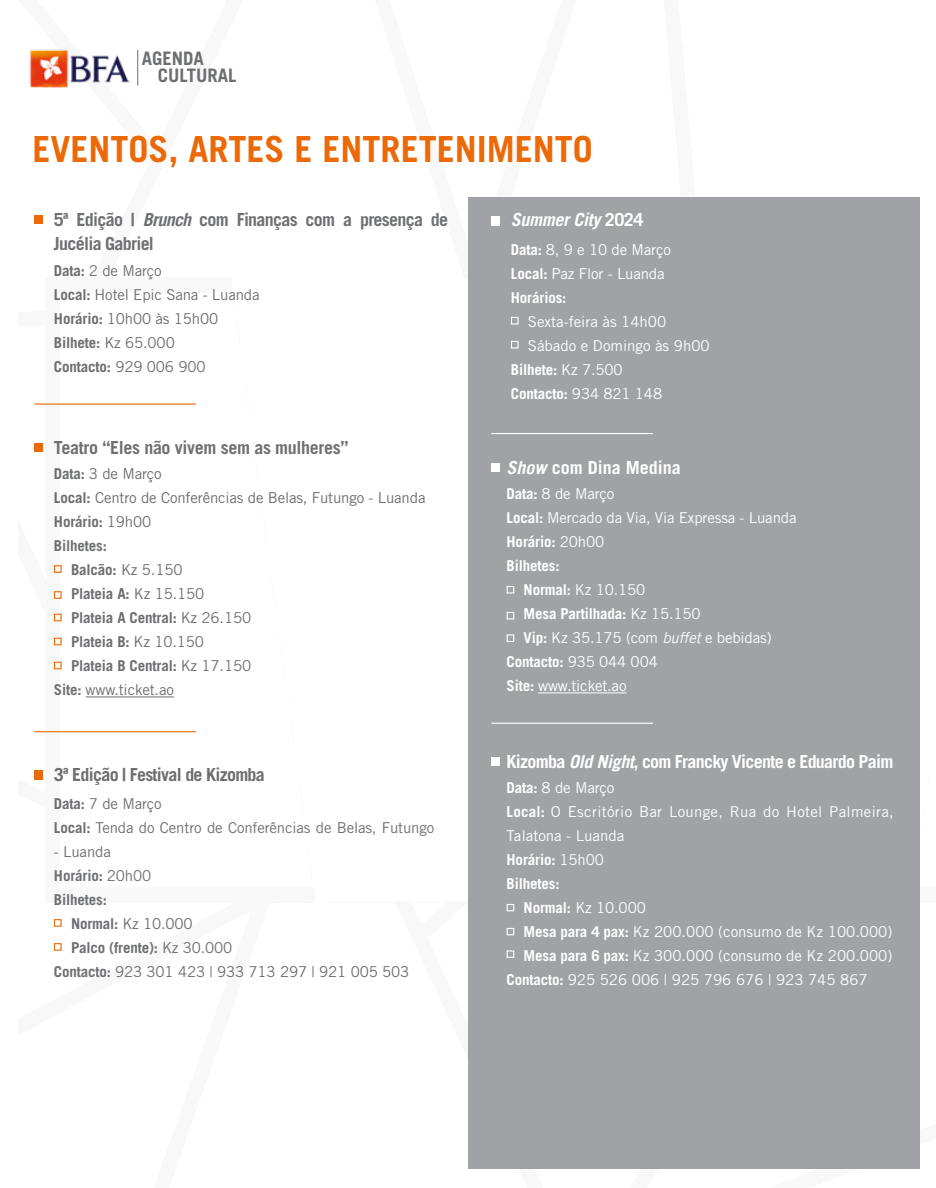
<style>
.page{position:relative;width:936px;height:1188px;background:#fff}
.page>*{position:absolute;margin:0;border:0;box-sizing:border-box;transform-origin:0 0}
.t1{font:700 36px "Trade Gothic LT Std";color:#ec6907}
.t2{font:700 18.6px/16.4px "Trade Gothic LT Std";color:#6d6e71}
.t3{font:700 18px/24px "Trade Gothic LT Std";letter-spacing:-.04em;color:#6f7073}
.t4{font:700 18px "Trade Gothic LT Std";letter-spacing:-.04em;color:#fff}
.t5{font:700 18px "Trade Gothic LT Std";letter-spacing:-.02em;color:#6f7073}
.t6{font:700 18px "Trade Gothic LT Std";letter-spacing:-.04em;color:#6d6e71}
.t7{font:700 18px "Trade Gothic LT Std";color:#fff}
.t8{font:italic 700 18px "Trade Gothic LT";letter-spacing:-.02em;color:#fff}
.t9{font:15px/24px "Trade Gothic LT Std";color:#fff}
.t10{font:15px/24px "Trade Gothic LT Std";letter-spacing:-.01em;color:#6d6e71}
.t11{font:700 15px "Trade Gothic LT Std";letter-spacing:-.01em;color:#6d6e71}
.t12{font:700 15px "Trade Gothic LT Std";letter-spacing:-.01em;color:#fff}
.t13{font:15px/24px "Trade Gothic LT Std";letter-spacing:-.01em;color:#6e6f72}
.t14{font:15px "Trade Gothic LT Std";letter-spacing:.02em;color:#fff}
.t15{font:700 15px/24px "Trade Gothic LT Std";letter-spacing:-.01em;color:#6e6f72}
.t16{font:15px "Trade Gothic LT Std";letter-spacing:-.01em;color:#6f7073}
.s1{font-family:"Trade Gothic LT";font-style:italic;color:#6d6e71}
.s2{font-weight:700}
.s3{font-weight:400}
.s4{font-weight:700;color:#6e6f72}
.s5{font-family:"Trade Gothic LT Std";font-style:normal}
.s6{font-family:"Trade Gothic LT";font-style:italic}
</style>
<div class="page">
<img style="left:30px;top:36px;width:100px;height:59px">
<hr style="left:137px;top:50px;width:1px;height:36px;background:#6d6e71">
<div style="left:468px;top:197px;width:451px;height:971px;background:#a0a2a5"></div>
<hr style="left:491px;top:723px;width:162px;height:1px;background:#fff">
<hr style="left:491px;top:433px;width:162px;height:1px;background:#fff">
<hr style="left:34px;top:404px;width:162px;height:1px;background:#ec6907">
<hr style="left:34px;top:731px;width:162px;height:1px;background:#ec6907">
<div style="left:34px;top:216px;width:9px;height:8px;background:#ec6907"></div>
<hr style="left:86px;top:697px;width:88px;height:1px;background:#6f7073">
<div style="left:34px;top:443px;width:9px;height:9px;background:#ec6907"></div>
<div style="left:54px;top:565px;width:8px;height:8px;border:1px solid #ec6907"></div>
<div style="left:506px;top:586px;width:8px;height:8px;border:1px solid #fff"></div>
<div style="left:54px;top:591px;width:8px;height:8px;border:1px solid #ec6907"></div>
<div style="left:506px;top:612px;width:8px;height:8px;border:1px solid #fff"></div>
<div style="left:54px;top:614px;width:8px;height:7px;border:1px solid #ec6907"></div>
<div style="left:506px;top:634px;width:8px;height:8px;border:1px solid #fff"></div>
<div style="left:54px;top:638px;width:8px;height:7px;border:1px solid #ec6907"></div>
<div style="left:54px;top:919px;width:8px;height:8px;border:1px solid #ec6907"></div>
<div style="left:54px;top:662px;width:8px;height:7px;border:1px solid #ec6907"></div>
<div style="left:54px;top:943px;width:8px;height:8px;border:1px solid #ec6907"></div>
<div style="left:34px;top:770px;width:9px;height:10px;background:#ec6907"></div>
<div style="left:511px;top:317px;width:7px;height:8px;border:1px solid #fff"></div>
<div style="left:511px;top:341px;width:7px;height:8px;border:1px solid #fff"></div>
<div style="left:491px;top:216px;width:9px;height:9px;background:#fff"></div>
<div style="left:491px;top:463px;width:9px;height:9px;background:#fff"></div>
<div style="left:491px;top:757px;width:9px;height:9px;background:#fff"></div>
<hr style="left:538px;top:693px;width:88px;height:1px;background:#fff">
<div style="left:506px;top:904px;width:8px;height:7px;border:1px solid #fff"></div>
<div style="left:506px;top:928px;width:8px;height:7px;border:1px solid #fff"></div>
<div style="left:506px;top:950px;width:8px;height:8px;border:1px solid #fff"></div>
<p class="t2" style="left:158px;top:50px;width:80px;text-indent:-16px">AGENDA<br>CULTURAL</p>
<h1 class="t1" style="left:32px;top:127px;width:562px">EVENTOS, ARTES E ENTRETENIMENTO</h1>
<p class="t3" style="left:54px;top:208px;width:396px">5ª Edição | <span class="s1">Brunch</span> com Finanças com a presença de<br>Jucélia Gabriel</p>
<p class="t10" style="left:54px;top:259px;width:207px"><span class="s2">Data:</span> 2 de Março<br><span class="s2">Local:</span> Hotel Epic Sana - Luanda<br><span class="s2">Horário:</span> 10h00 às 15h00<br><span class="s2">Bilhete:</span> Kz 65.000<br><span class="s2">Contacto:</span> 929 006 900</p>
<p class="t5" style="left:54px;top:436px;width:296px">Teatro “Eles não vivem sem as mulheres”</p>
<p class="t10" style="left:54px;top:462px;width:109px"><span class="s2">Data:</span> 3 de Março</p>
<p class="t10" style="left:54px;top:486px;width:373px"><span class="s2">Local:</span> Centro de Conferências de Belas, Futungo - Luanda</p>
<p class="t11" style="left:54px;top:513px;width:99px">Horário: <span class="s3">19h00</span></p>
<p class="t11" style="left:54px;top:537px;width:54px">Bilhetes:</p>
<p class="t11" style="left:71px;top:561px;width:113px">Balcão: <span class="s3">Kz 5.150</span></p>
<p class="t11" style="left:71px;top:585px;width:135px">Plateia A: <span class="s3">Kz 15.150</span></p>
<p class="t11" style="left:71px;top:609px;width:182px">Plateia A Central: <span class="s3">Kz 26.150</span></p>
<p class="t11" style="left:71px;top:633px;width:134px">Plateia B: <span class="s3">Kz 10.150</span></p>
<p class="t11" style="left:71px;top:657px;width:182px">Plateia B Central: <span class="s3">Kz 17.150</span></p>
<p class="t16" style="left:54px;top:681px;width:121px"><span class="s2">Site:</span> www.ticket.ao</p>
<p class="t6" style="left:54px;top:764px;width:212px">3ª Edição | Festival de Kizomba</p>
<p class="t13" style="left:54px;top:792px;width:382px"><span class="s2">Data:</span> 7 de Março<br><span class="s2">Local:</span> Tenda do Centro de Conferências de Belas, Futungo</p>
<p class="t15" style="left:54px;top:840px;width:99px"><span class="s3">- Luanda<br></span>Horário: <span class="s3">20h00<br></span>Bilhetes:</p>
<p class="t10" style="left:71px;top:912px;width:123px"><span class="s2">Normal:</span> Kz 10.000</p>
<p class="t11" style="left:71px;top:939px;width:163px">Palco (frente): <span class="s3">Kz 30.000</span></p>
<p class="t10" style="left:54px;top:960px;width:357px"><span class="s4">Contacto:</span> 923 301 423 | 933 713 297 | 921 005 503</p>
<p class="t8" style="left:511px;top:209px;width:134px">Summer City <span class="s5">2024</span></p>
<p class="t9" style="left:511px;top:237px;width:161px"><span class="s2">Data:</span> 8, 9 e 10 de Março<br><span class="s2">Local:</span> Paz Flor - Luanda<br><span class="s2">Horários:</span></p>
<p class="t9" style="left:528px;top:309px;width:140px">Sexta-feira às 14h00</p>
<p class="t9" style="left:528px;top:333px;width:183px">Sábado e Domingo às 9h00</p>
<p class="t12" style="left:511px;top:360px;width:113px">Bilhete: <span class="s3">Kz 7.500</span></p>
<p class="t12" style="left:511px;top:384px;width:153px">Contacto: <span class="s3">934 821 148</span></p>
<p class="t7" style="left:506px;top:456px;width:176px"><span class="s6">Show</span> com Dina Medina</p>
<p class="t9" style="left:506px;top:482px;width:109px"><span class="s2">Data:</span> 8 de Março</p>
<p class="t9" style="left:506px;top:506px;width:291px"><span class="s2">Local:</span> Mercado da Via, Via Expressa - Luanda</p>
<p class="t12" style="left:506px;top:533px;width:99px">Horário: <span class="s3">20h00</span></p>
<p class="t12" style="left:506px;top:557px;width:54px">Bilhetes:</p>
<p class="t9" style="left:523px;top:578px;width:123px"><span class="s2">Normal:</span> Kz 10.150</p>
<p class="t12" style="left:523px;top:605px;width:179px">Mesa Partilhada: <span class="s3">Kz 15.150</span></p>
<p class="t9" style="left:523px;top:626px;width:249px"><span class="s2">Vip:</span> Kz 35.175 (com <span class="s6">buffet</span> e bebidas)</p>
<p class="t12" style="left:506px;top:653px;width:153px">Contacto: <span class="s3">935 044 004</span></p>
<p class="t9" style="left:506px;top:674px;width:121px"><span class="s2">Site:</span> www.ticket.ao</p>
<p class="t4" style="left:506px;top:750px;width:388px">Kizomba <span class="s6">Old Night</span>, com Francky Vicente e Eduardo Paim</p>
<p class="t9" style="left:506px;top:776px;width:109px"><span class="s2">Data:</span> 8 de Março</p>
<p class="t14" style="left:506px;top:803px;width:388px"><span class="s2">Local:</span> O Escritório Bar Lounge, Rua do Hotel Palmeira,</p>
<p class="t9" style="left:506px;top:824px;width:119px">Talatona - Luanda</p>
<p class="t12" style="left:506px;top:851px;width:99px">Horário: <span class="s3">15h00</span></p>
<p class="t12" style="left:506px;top:875px;width:54px">Bilhetes:</p>
<p class="t9" style="left:523px;top:896px;width:124px"><span class="s2">Normal:</span> Kz 10.000</p>
<p class="t9" style="left:523px;top:920px;width:370px"><span class="s2">Mesa para 4 pax:</span> Kz 200.000 (consumo de Kz 100.000)</p>
<p class="t9" style="left:523px;top:944px;width:370px"><span class="s2">Mesa para 6 pax:</span> Kz 300.000 (consumo de Kz 200.000)</p>
<p class="t9" style="left:506px;top:968px;width:362px"><span class="s2">Contacto:</span> 925 526 006 | 925 796 676 | 923 745 867</p>
</div>
